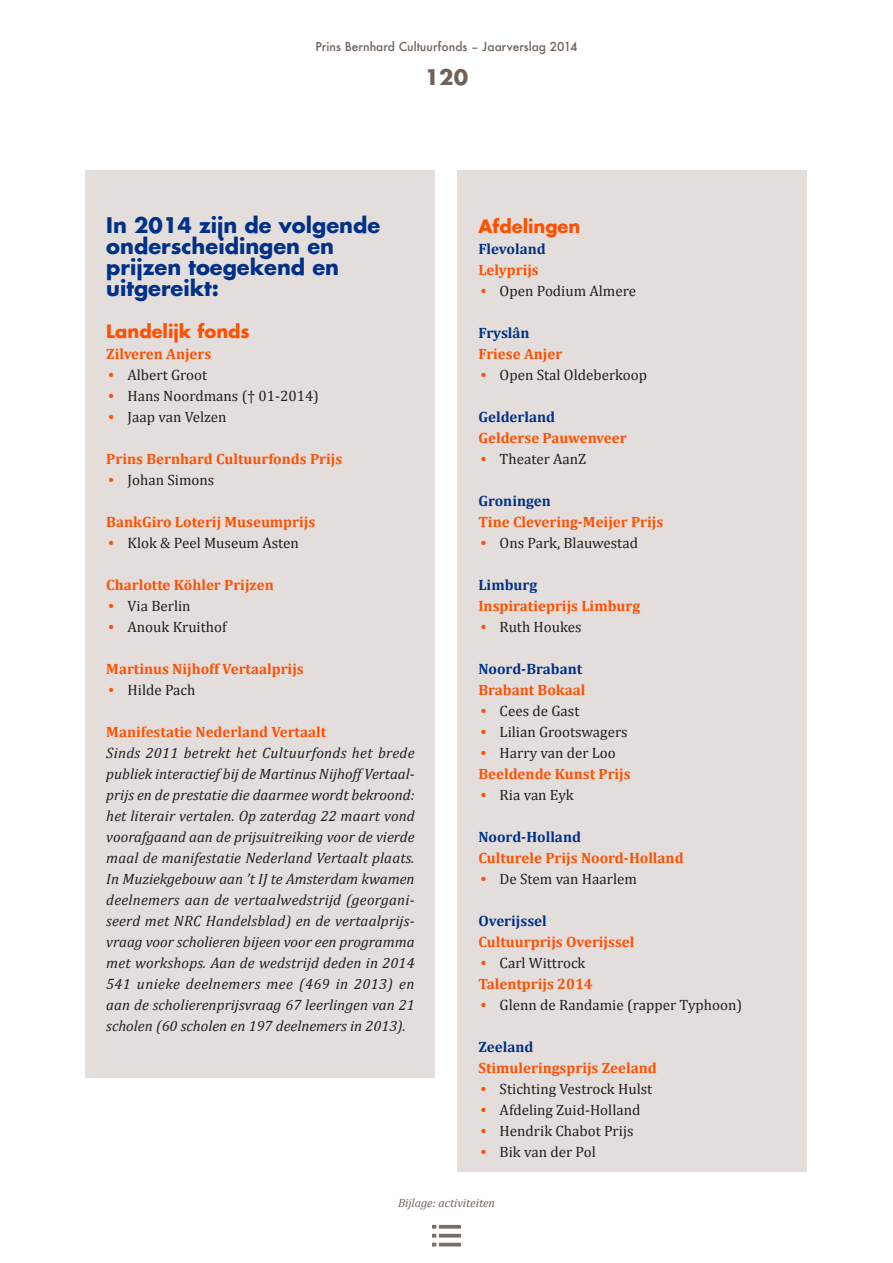
<style>
.page{position:relative;width:893px;height:1263px;background:#fff}
.page>*{position:absolute;margin:0;border:0;box-sizing:border-box;transform-origin:0 0}
.KOPzwart_kader{font:700 21px/21px "Futura";color:#003186}
.t1{font:700 21px "Futura";color:#716259}
.KOPoranje_12pt{font:700 18px "Futura";color:#ff5000}
.BODY_cambria_itali{font:italic 15px/21px "Cambria";color:#231f20;text-align:justify}
.t2{font:15px "Cambria";color:#231f20}
.BODY_cambria_bold{font:700 15px "Cambria";color:#ff5000}
.KOP_blauw_klein_insp{font:700 15px "Cambria";color:#003186}
.t3{font:500 12px "Futura";color:#716259}
.t4{font:italic 12px "Cambria";color:#716259}
.s1{font-family:"Futura";font-weight:500;font-size:13.5px;color:#ff5000}
</style>
<div class="page">
<hr style="left:439px;top:1234px;width:22px;height:3px;background:#7c6f66">
<hr style="left:439px;top:1225px;width:22px;height:3px;background:#7c6f66">
<hr style="left:439px;top:1243px;width:22px;height:3px;background:#7c6f66">
<svg style="left:432px;top:1234px;width:4px;height:3px"></svg>
<svg style="left:432px;top:1225px;width:4px;height:3px"></svg>
<svg style="left:432px;top:1243px;width:4px;height:3px"></svg>
<div style="left:85px;top:170px;width:349px;height:908px;background:#e3dddc"></div>
<div style="left:457px;top:170px;width:350px;height:1001px;background:#e3dddc"></div>
<p class="t3" style="left:315px;top:38px;width:264px">Prins Bernhard Cultuurfonds – Jaarverslag 2014</p>
<h1 class="t1" style="left:425px;top:63px;width:45px">120</h1>
<p class="KOPzwart_kader" style="left:106px;top:214px;width:275px">In 2014 zijn de volgende onderscheidingen en prijzen toegekend en uitgereikt:</p>
<p class="KOPoranje_12pt" style="left:106px;top:318px;width:145px">Landelijk fonds</p>
<p class="BODY_cambria_bold" style="left:106px;top:344px;width:107px">Zilveren Anjers</p>
<p class="t2" style="left:106px;top:366px;width:102px"><span class="s1">•</span> Albert Groot</p>
<p class="t2" style="left:106px;top:387px;width:214px"><span class="s1">•</span> Hans Noordmans († 01-2014)</p>
<p class="t2" style="left:106px;top:408px;width:122px"><span class="s1">•</span> Jaap van Velzen</p>
<p class="BODY_cambria_bold" style="left:106px;top:449px;width:237px">Prins Bernhard Cultuurfonds Prijs</p>
<p class="t2" style="left:106px;top:471px;width:109px"><span class="s1">•</span> Johan Simons</p>
<p class="BODY_cambria_bold" style="left:106px;top:512px;width:210px">BankGiro Loterij Museumprijs</p>
<p class="t2" style="left:106px;top:534px;width:194px"><span class="s1">•</span> Klok &amp; Peel Museum Asten</p>
<p class="BODY_cambria_bold" style="left:106px;top:575px;width:169px">Charlotte Köhler Prijzen</p>
<p class="t2" style="left:106px;top:597px;width:86px"><span class="s1">•</span> Via Berlin</p>
<p class="t2" style="left:106px;top:618px;width:122px"><span class="s1">•</span> Anouk Kruithof</p>
<p class="BODY_cambria_bold" style="left:106px;top:659px;width:199px">Martinus Nijhoff Vertaalprijs</p>
<p class="t2" style="left:106px;top:681px;width:91px"><span class="s1">•</span> Hilde Pach</p>
<p class="BODY_cambria_bold" style="left:106px;top:722px;width:221px">Manifestatie Nederland Vertaalt</p>
<p class="BODY_cambria_itali" style="left:106px;top:742px;width:310px">Sinds 2011 betrekt het Cultuurfonds het brede publiek interactief bij de Martinus Nijhoff Vertaal&shy;prijs en de prestatie die daarmee wordt bekroond: het literair vertalen. Op zaterdag 22 maart vond voorafgaand aan de prijsuitreiking voor de vierde maal de manifestatie Nederland Vertaalt plaats.<br>In Muziekgebouw aan ’t IJ te Amsterdam kwamen deelnemers aan de vertaalwedstrijd (georgani&shy;seerd met NRC Handelsblad) en de vertaalprijs&shy;vraag voor scholieren bijeen voor een programma met workshops. Aan de wedstrijd deden in 2014<br>541 unieke deelnemers mee (469 in 2013) en aan de scholierenprijsvraag 67 leerlingen van 21 scholen (60 scholen en 197 deelnemers in 2013).</p>
<p class="KOPoranje_12pt" style="left:478px;top:213px;width:104px">Afdelingen</p>
<p class="KOP_blauw_klein_insp" style="left:478px;top:239px;width:69px">Flevoland</p>
<p class="BODY_cambria_bold" style="left:478px;top:260px;width:62px">Lelyprijs</p>
<p class="t2" style="left:478px;top:282px;width:159px"><span class="s1">•</span> Open Podium Almere</p>
<p class="KOP_blauw_klein_insp" style="left:478px;top:323px;width:53px">Fryslân</p>
<p class="BODY_cambria_bold" style="left:478px;top:344px;width:85px">Friese Anjer</p>
<p class="t2" style="left:478px;top:366px;width:170px"><span class="s1">•</span> Open Stal Oldeberkoop</p>
<p class="KOP_blauw_klein_insp" style="left:478px;top:407px;width:78px">Gelderland</p>
<p class="BODY_cambria_bold" style="left:478px;top:428px;width:150px">Gelderse Pauwenveer</p>
<p class="t2" style="left:478px;top:450px;width:109px"><span class="s1">•</span> Theater AanZ</p>
<p class="KOP_blauw_klein_insp" style="left:478px;top:491px;width:74px">Groningen</p>
<p class="BODY_cambria_bold" style="left:478px;top:512px;width:186px">Tine Clevering-Meijer Prijs</p>
<p class="t2" style="left:478px;top:534px;width:161px"><span class="s1">•</span> Ons Park, Blauwestad</p>
<p class="KOP_blauw_klein_insp" style="left:478px;top:575px;width:60px">Limburg</p>
<p class="BODY_cambria_bold" style="left:478px;top:596px;width:163px">Inspiratieprijs Limburg</p>
<p class="t2" style="left:478px;top:618px;width:105px"><span class="s1">•</span> Ruth Houkes</p>
<p class="KOP_blauw_klein_insp" style="left:478px;top:659px;width:105px">Noord-Brabant</p>
<p class="BODY_cambria_bold" style="left:478px;top:680px;width:109px">Brabant Bokaal</p>
<p class="t2" style="left:478px;top:702px;width:103px"><span class="s1">•</span> Cees de Gast</p>
<p class="t2" style="left:478px;top:723px;width:151px"><span class="s1">•</span> Lilian Grootswagers</p>
<p class="t2" style="left:478px;top:744px;width:139px"><span class="s1">•</span> Harry van der Loo</p>
<p class="BODY_cambria_bold" style="left:478px;top:764px;width:154px">Beeldende Kunst Prijs</p>
<p class="t2" style="left:478px;top:786px;width:97px"><span class="s1">•</span> Ria van Eyk</p>
<p class="KOP_blauw_klein_insp" style="left:478px;top:827px;width:104px">Noord-Holland</p>
<p class="BODY_cambria_bold" style="left:478px;top:848px;width:207px">Culturele Prijs Noord-Holland</p>
<p class="t2" style="left:478px;top:870px;width:160px"><span class="s1">•</span> De Stem van Haarlem</p>
<p class="KOP_blauw_klein_insp" style="left:478px;top:911px;width:70px">Overijssel</p>
<p class="BODY_cambria_bold" style="left:478px;top:932px;width:158px">Cultuurprijs Overijssel</p>
<p class="t2" style="left:478px;top:954px;width:109px"><span class="s1">•</span> Carl Wittrock</p>
<p class="BODY_cambria_bold" style="left:478px;top:974px;width:116px">Talentprijs 2014</p>
<p class="t2" style="left:478px;top:996px;width:265px"><span class="s1">•</span> Glenn de Randamie (rapper Typhoon)</p>
<p class="KOP_blauw_klein_insp" style="left:478px;top:1037px;width:57px">Zeeland</p>
<p class="BODY_cambria_bold" style="left:478px;top:1058px;width:180px">Stimuleringsprijs Zeeland</p>
<p class="t2" style="left:478px;top:1080px;width:175px"><span class="s1">•</span> Stichting Vestrock Hulst</p>
<p class="t2" style="left:478px;top:1101px;width:164px"><span class="s1">•</span> Afdeling Zuid-Holland</p>
<p class="t2" style="left:478px;top:1122px;width:157px"><span class="s1">•</span> Hendrik Chabot Prijs</p>
<p class="t2" style="left:478px;top:1143px;width:119px"><span class="s1">•</span> Bik van der Pol</p>
<p class="t4" style="left:398px;top:1196px;width:98px">Bijlage: activiteiten</p>
</div>
